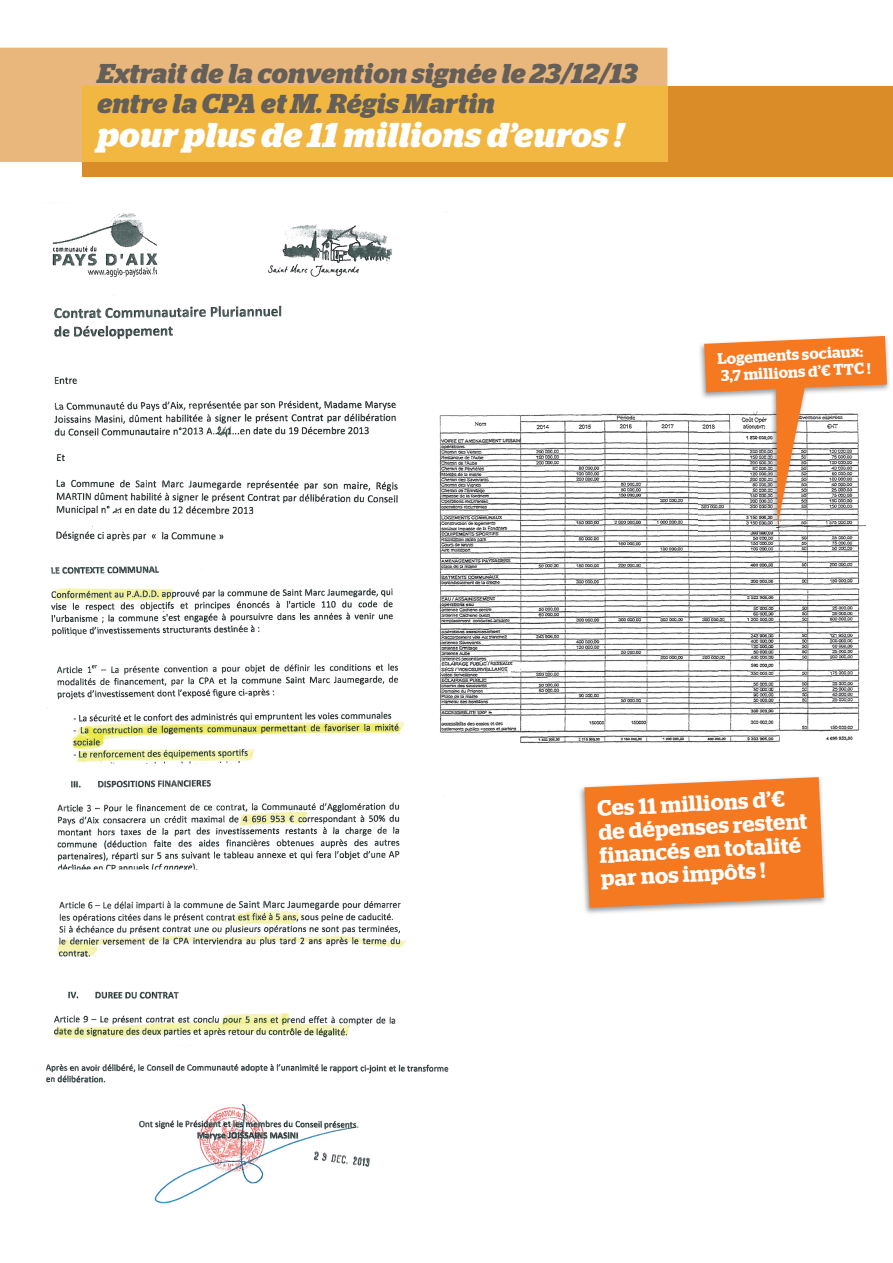
<style>
.page{position:relative;width:893px;height:1263px;background:#fff}
.page>*{position:absolute;margin:0;border:0;box-sizing:border-box;transform-origin:0 0}
.t1{font:italic 700 34.35px "Stag";letter-spacing:.015em;color:#fff}
.t2{font:italic 700 27.15px/30.2px "Stag";letter-spacing:.015em;color:#645f58}
.t3{font:600 22.05px/23.4px "Stag";color:#fff}
.t4{font:600 15.45px/17.4px "Stag";color:#fff}
</style>
<div class="page">
<div style="left:82px;top:86px;width:811px;height:91px;background:#da8c28"></div>
<div style="left:0;top:48px;width:667px;height:114px;background:#e9b77b"></div>
<div style="left:82px;top:86px;width:585px;height:76px;background:#f1b741"></div>
<img style="left:580px;top:787px;width:246px;height:127px">
<svg style="left:584px;top:777px;width:240px;height:131px;background:#f28334"></svg>
<img style="left:46px;top:211px;width:403px;height:993px">
<img style="left:438px;top:412px;width:422px;height:334px">
<img style="left:700px;top:335px;width:189px;height:62px">
<img style="left:698px;top:412px;width:168px;height:120px">
<svg style="left:704px;top:336px;width:183px;height:189px"></svg>
<p class="t2" style="left:97px;top:58px;width:541px">Extrait de la convention signée le 23/12/13 entre la CPA et M. Régis Martin</p>
<h1 class="t1" style="left:97px;top:115px;width:531px">pour plus de 11 millions d’euros !</h1>
<p class="t4" style="left:717px;top:350px;width:154px;rotate:-3deg">Logements sociaux:<br>3,7 millions d’€ TTC !</p>
<p class="t3" style="left:597px;top:797px;width:210px;rotate:-3deg">Ces 11 millions d’€ de dépenses restent financés en totalité par nos impôts !</p>
</div>
